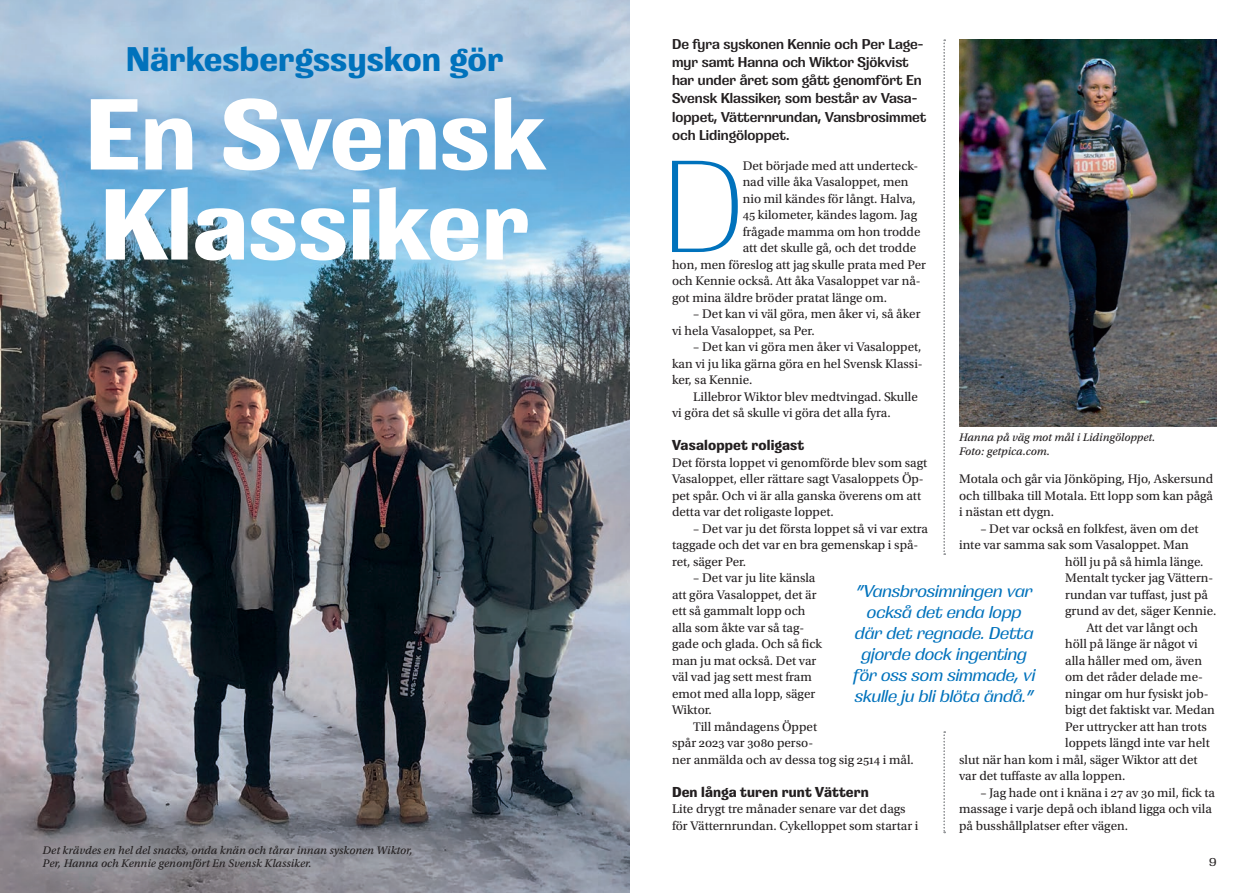
<style>
.page{position:relative;width:1259px;height:893px;background:#fff}
.page>*{position:absolute;margin:0;border:0;box-sizing:border-box;transform-origin:0 0}
.t1{font:200 137.55px "Grange";color:#0072bc}
.t2{font:700 106.05px/90px "Grange";color:#fff}
.t3{font:700 36px "Grange";color:#0072bc}
.t4{font:italic 500 18px/21px "Grange";color:#0072bc;text-align:center}
.t5{font:700 15.15px "Grange";letter-spacing:.01em;color:#231f20}
.t6{font:600 15px/18px "Grange";color:#231f20}
.t7{font:13.2px/16.5px "Utopia Std";color:#231f20}
.t8{font:500 12px "Grange";color:#231f20}
.t9{font:11.7px/13.5px "Utopia Std Capt It";color:#231f20}
</style>
<div class="page">
<img style="left:0;top:0;width:629px;height:893px">
<svg style="left:943px;top:731px;width:2px;height:102px"></svg>
<svg style="left:943px;top:40px;width:2px;height:515px"></svg>
<img style="left:959px;top:40px;width:257px;height:387px">
<div style="left:10px;top:812px;width:433px;height:81px;background:#fff;opacity:.7"></div>
<h3 class="t3" style="left:126px;top:38px;width:379px">Närkesbergssyskon gör</h3>
<h2 class="t2" style="left:85px;top:88px;width:461px">En Svensk<br>Klassiker</h2>
<p class="t6" style="left:672px;top:35px;width:256px">De fyra syskonen Kennie och Per Lage&shy;myr samt Hanna och Wiktor Sjökvist har under året som gått genomfört En Svensk Klassiker, som består av Vasa&shy;loppet, Vätternrundan, Vansbrosimmet och Lidingöloppet.</p>
<h1 class="t1" style="left:663px;top:128px;width:81px">D</h1>
<p class="t7" style="left:743px;top:157px;width:177px">Det började med att underteck-</p>
<p class="t7" style="left:743px;top:174px;width:167px">nad ville åka Vasaloppet, men</p>
<p class="t7" style="left:743px;top:190px;width:175px">nio mil kändes för långt. Halva,</p>
<p class="t7" style="left:743px;top:207px;width:176px">45 kilometer, kändes lagom. Jag</p>
<p class="t7" style="left:743px;top:223px;width:179px">frågade mamma om hon trodde</p>
<p class="t7" style="left:743px;top:240px;width:175px">att det skulle gå, och det trodde</p>
<p class="t7" style="left:672px;top:256px;width:255px">hon, men föreslog att jag skulle prata med Per</p>
<p class="t7" style="left:672px;top:273px;width:250px">och Kennie också. Att åka Vasaloppet var nå-</p>
<p class="t7" style="left:672px;top:289px;width:216px">got mina äldre bröder pratat länge om.</p>
<p class="t7" style="left:672px;top:306px;width:250px;text-indent:21px">– Det kan vi väl göra, men åker vi, så åker vi hela Vasaloppet, sa Per.</p>
<p class="t7" style="left:672px;top:339px;width:252px;text-align:justify;text-indent:21px">– Det kan vi göra men åker vi Vasaloppet, kan vi ju lika gärna göra en hel Svensk Klassi&shy;ker, sa Kennie.</p>
<p class="t7" style="left:672px;top:388px;width:247px;text-indent:21px">Lillebror Wiktor blev medtvingad. Skulle vi göra det så skulle vi göra det alla fyra.</p>
<p class="t5" style="left:672px;top:436px;width:134px">Vasaloppet roligast</p>
<p class="t7" style="left:672px;top:454px;width:257px">Det första loppet vi genomförde blev som sagt Vasaloppet, eller rättare sagt Vasaloppets Öp&shy;pet spår. Och vi är alla ganska överens om att detta var det roligaste loppet.</p>
<p class="t7" style="left:672px;top:520px;width:257px;text-indent:21px">– Det var ju det första loppet så vi var extra taggade och det var en bra gemenskap i spå&shy;ret, säger Per.</p>
<p class="t7" style="left:672px;top:570px;width:151px;text-indent:21px">– Det var ju lite känsla att göra Vasaloppet, det är ett så gammalt lopp och alla som åkte var så tag&shy;gade och glada. Och så fick man ju mat också. Det var väl vad jag sett mest fram emot med alla lopp, säger<br>Wiktor.</p>
<p class="t7" style="left:672px;top:718px;width:243px;text-indent:21px">Till måndagens Öppet<br>spår 2023 var 3080 perso-<br>ner anmälda och av dessa tog sig 2514 i mål.</p>
<p class="t5" style="left:672px;top:783px;width:198px">Den långa turen runt Vättern</p>
<p class="t7" style="left:672px;top:801px;width:248px">Lite drygt tre månader senare var det dags för Vätternrundan. Cykelloppet som startar i</p>
<p class="t9" style="left:959px;top:431px;width:198px">Hanna på väg mot mål i Lidingöloppet.<br>Foto: getpica.com.</p>
<p class="t7" style="left:959px;top:471px;width:255px;text-align:justify">Motala och går via Jönköping, Hjo, Askersund och tillbaka till Motala. Ett lopp som kan pågå i nästan ett dygn.</p>
<p class="t7" style="left:980px;top:520px;width:220px">– Det var också en folkfest, även om det</p>
<p class="t7" style="left:959px;top:537px;width:231px">inte var samma sak som Vasaloppet. Man</p>
<p class="t7" style="left:1065px;top:553px;width:140px">höll ju på så himla länge.</p>
<p class="t7" style="left:1065px;top:570px;width:150px">Mentalt tycker jag Vättern-</p>
<p class="t7" style="left:1065px;top:586px;width:144px">rundan var tuffast, just på</p>
<p class="t7" style="left:1065px;top:603px;width:153px">grund av det, säger Kennie.</p>
<p class="t7" style="left:1086px;top:619px;width:113px">Att det var långt och</p>
<p class="t7" style="left:1065px;top:636px;width:134px">höll på länge är något vi</p>
<p class="t7" style="left:1065px;top:652px;width:138px">alla håller med om, även</p>
<p class="t7" style="left:1065px;top:669px;width:139px">om det råder delade me-</p>
<p class="t7" style="left:1065px;top:685px;width:145px">ningar om hur fysiskt job-</p>
<p class="t7" style="left:1065px;top:702px;width:151px">bigt det faktiskt var. Medan</p>
<p class="t7" style="left:1065px;top:718px;width:143px">Per uttrycker att han trots</p>
<p class="t7" style="left:1065px;top:735px;width:146px">loppets längd inte var helt</p>
<p class="t7" style="left:959px;top:751px;width:240px">slut när han kom i mål, säger Wiktor att det</p>
<p class="t7" style="left:959px;top:768px;width:168px">var det tuffaste av alla loppen.</p>
<p class="t7" style="left:959px;top:784px;width:257px;text-indent:21px">– Jag hade ont i knäna i 27 av 30 mil, fick ta massage i varje depå och ibland ligga och vila på busshållplatser efter vägen.</p>
<h3 class="t4" style="left:853px;top:580px;width:184px">”Vansbrosimningen var också det enda lopp där det regnade. Detta gjorde dock ingenting för oss som simmade, vi skulle ju bli blöta ändå.”</h3>
<p class="t9" style="left:43px;top:843px;width:372px">Det krävdes en hel del snacks, onda knän och tårar innan syskonen Wiktor,<br>Per, Hanna och Kennie genomfört En Svensk Klassiker.</p>
<p class="t8" style="left:43px;top:855px;width:9px">8</p>
<p class="t8" style="left:1209px;top:855px;width:9px">9</p>
</div>
